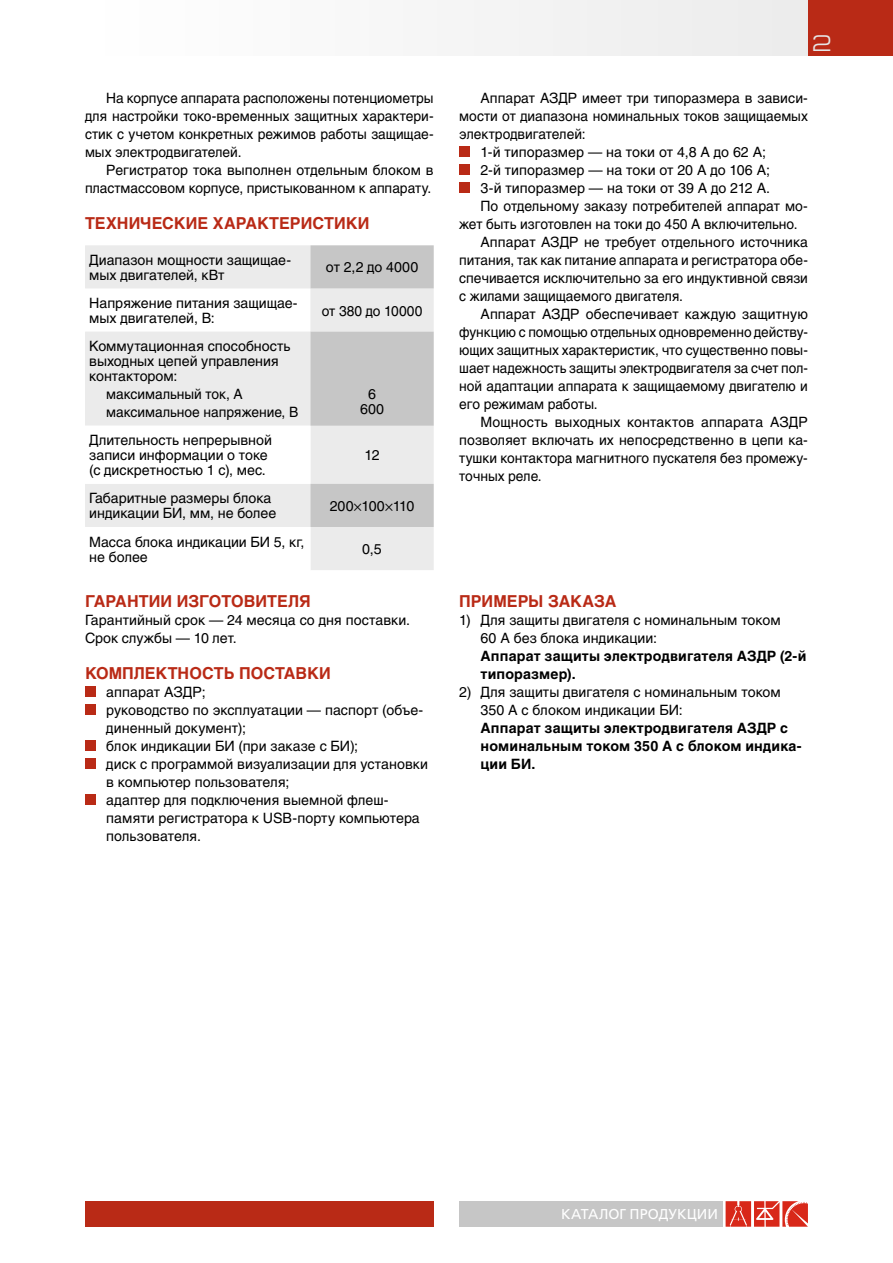
<style>
.page{position:relative;width:893px;height:1263px;background:#fff}
.page>*{position:absolute;margin:0;border:0;box-sizing:border-box;transform-origin:0 0}
.t1{font:22.5px "Europe Extended C";color:#e6e6e6}
.t2{font:700 16.5px "AG Letterica C";color:#b92a16}
.t3{font:14.25px/18px "AG Letterica C";color:#000}
.t4{font:700 14.25px/18px "AG Letterica C";letter-spacing:.01em;color:#000}
.t5{font:14.25px "AG Letterica C";color:#000;scale:.96 1}
.t6{font:14.25px "Free Set C";letter-spacing:.005em;color:#fff}
.t7{font:14.25px "AG Letterica C";letter-spacing:-.03em;color:#000}
.s1{font-family:"Myriad Pro"}
</style>
<div class="page">
<div style="left:808px;top:0;width:85px;height:55px;background:#b92a16"></div>
<div style="left:85px;top:0;width:723px;height:55px;background:#f5f5f5"></div>
<div style="left:459px;top:1201px;width:263px;height:26px;background:#c6c6c6"></div>
<div style="left:85px;top:1201px;width:349px;height:26px;background:#b92a16"></div>
<svg style="left:726px;top:1201px;width:82px;height:26px;background:#e15a4e"></svg>
<svg style="left:85px;top:245px;width:349px;height:325px"></svg>
<div style="left:459px;top:146px;width:11px;height:11px;background:#b92a16"></div>
<div style="left:459px;top:164px;width:11px;height:11px;background:#b92a16"></div>
<div style="left:459px;top:182px;width:11px;height:11px;background:#b92a16"></div>
<div style="left:85px;top:686px;width:11px;height:11px;background:#b92a16"></div>
<div style="left:85px;top:704px;width:11px;height:11px;background:#b92a16"></div>
<div style="left:85px;top:740px;width:11px;height:11px;background:#b92a16"></div>
<div style="left:85px;top:758px;width:11px;height:11px;background:#b92a16"></div>
<div style="left:85px;top:794px;width:11px;height:11px;background:#b92a16"></div>
<p class="t3" style="left:85px;top:89px;width:350px;text-align:justify;text-indent:21px">На корпусе аппарата расположены потенциометры для настройки токо-временных защитных характери&shy;стик с учетом конкретных режимов работы защищае&shy;мых электродвигателей.</p>
<p class="t3" style="left:85px;top:161px;width:350px;text-align:right">Регистратор тока выполнен отдельным блоком в пластмассовом корпусе, пристыкованном к аппарату.</p>
<p class="t2" style="left:85px;top:214px;width:286px">ТЕХНИЧЕСКИЕ ХАРАКТЕРИСТИКИ</p>
<p class="t3" style="left:89px;top:252px;width:203px;line-height:15px">Диапазон мощности защищае&shy;мых двигателей, кВт</p>
<p class="t3" style="left:326px;top:258px;width:94px">от 2,2 до 4000</p>
<p class="t3" style="left:89px;top:296px;width:210px;line-height:15px">Напряжение питания защищае&shy;мых двигателей, В:</p>
<p class="t3" style="left:322px;top:301px;width:102px">от 380 до 10000</p>
<p class="t3" style="left:89px;top:339px;width:203px;line-height:15px">Коммутационная способность выходных цепей управления контактором:</p>
<p class="t3" style="left:106px;top:385px;width:193px">максимальный ток, А максимальное напряжение, В</p>
<p class="t3" style="left:360px;top:387px;width:26px;line-height:15px;text-align:center">6<br>600</p>
<p class="t3" style="left:89px;top:433px;width:184px;line-height:15px">Длительность непрерывной записи информации о токе (с дискретностью 1 с), мес.</p>
<p class="t3" style="left:365px;top:446px;width:17px">12</p>
<p class="t3" style="left:89px;top:491px;width:189px;line-height:15px">Габаритные размеры блока индикации БИ, мм, не более</p>
<p class="t7" style="left:330px;top:498px;width:86px">200<span class="s1">×</span>100<span class="s1">×</span>110</p>
<p class="t3" style="left:89px;top:534px;width:217px;line-height:15px">Масса блока индикации БИ 5, кг, не более</p>
<p class="t3" style="left:362px;top:540px;width:21px">0,5</p>
<p class="t2" style="left:85px;top:592px;width:227px">ГАРАНТИИ ИЗГОТОВИТЕЛЯ</p>
<p class="t3" style="left:85px;top:611px;width:327px">Гарантийный срок — 24 месяца со дня поставки.<br>Срок службы — 10 лет.</p>
<p class="t2" style="left:85px;top:664px;width:247px">КОМПЛЕКТНОСТЬ ПОСТАВКИ</p>
<p class="t3" style="left:106px;top:683px;width:323px">аппарат АЗДР;<br>руководство по эксплуатации — паспорт (объе&shy;диненный документ);<br>блок индикации БИ (при заказе с БИ);<br>диск с программой визуализации для установки в компьютер пользователя;<br>адаптер для подключения выемной флеш&shy;памяти регистратора к USB-порту компьютера пользователя.</p>
<h1 class="t1" style="left:812px;top:31px;width:21px">2</h1>
<p class="t3" style="left:480px;top:89px;width:329px">Аппарат АЗДР имеет три типоразмера в зависи-</p>
<p class="t3" style="left:459px;top:107px;width:350px">мости от диапазона номинальных токов защищаемых</p>
<p class="t3" style="left:459px;top:125px;width:128px">электродвигателей:</p>
<p class="t3" style="left:480px;top:143px;width:287px">1-й типоразмер — на токи от 4,8 А до 62 А;</p>
<p class="t3" style="left:480px;top:161px;width:291px">2-й типоразмер — на токи от 20 А до 106 А;</p>
<p class="t3" style="left:480px;top:179px;width:291px">3-й типоразмер — на токи от 39 А до 212 А.</p>
<p class="t3" style="left:480px;top:197px;width:326px">По отдельному заказу потребителей аппарат мо--</p>
<p class="t3" style="left:459px;top:215px;width:340px">жет быть изготовлен на токи до 450 А включительно.</p>
<p class="t3" style="left:480px;top:233px;width:329px">Аппарат АЗДР не требует отдельного источника</p>
<p class="t3" style="left:459px;top:251px;width:350px">питания, так как питание аппарата и регистратора обе-</p>
<p class="t3" style="left:459px;top:269px;width:350px">спечивается исключительно за его индуктивной связи</p>
<p class="t3" style="left:459px;top:287px;width:225px">с жилами защищаемого двигателя.</p>
<p class="t3" style="left:480px;top:305px;width:329px">Аппарат АЗДР обеспечивает каждую защитную</p>
<p class="t5" style="left:459px;top:324px;width:365px">функцию с помощью отдельных одновременно действу-</p>
<p class="t3" style="left:459px;top:341px;width:350px">ющих защитных характеристик, что существенно повы-</p>
<p class="t5" style="left:459px;top:360px;width:365px">шает надежность защиты электродвигателя за счет пол-</p>
<p class="t3" style="left:459px;top:377px;width:350px">ной адаптации аппарата к защищаемому двигателю и</p>
<p class="t3" style="left:459px;top:395px;width:140px">его режимам работы.</p>
<p class="t3" style="left:480px;top:413px;width:329px">Мощность выходных контактов аппарата АЗДР</p>
<p class="t3" style="left:459px;top:431px;width:347px">позволяет включать их непосредственно в цепи ка--</p>
<p class="t3" style="left:459px;top:449px;width:350px">тушки контактора магнитного пускателя без промежу-</p>
<p class="t3" style="left:459px;top:467px;width:84px">точных реле.</p>
<p class="t2" style="left:459px;top:592px;width:159px">ПРИМЕРЫ ЗАКАЗА</p>
<p class="t3" style="left:480px;top:611px;width:302px;text-indent:-21px">1) Для защиты двигателя с номинальным током<br>60 А без блока индикации:</p>
<p class="t4" style="left:481px;top:647px;width:327px">Аппарат защиты электродвигателя АЗДР (2-й типоразмер).</p>
<p class="t3" style="left:481px;top:683px;width:302px;text-indent:-21px">2) Для защиты двигателя с номинальным током<br>350 А с блоком индикации БИ:</p>
<p class="t4" style="left:481px;top:719px;width:323px">Аппарат защиты электродвигателя АЗДР с номинальным током 350 А с блоком индика&shy;ции БИ.</p>
<p class="t6" style="left:561px;top:1207px;width:158px">КАТАЛОГ ПРОДУКЦИИ</p>
</div>
